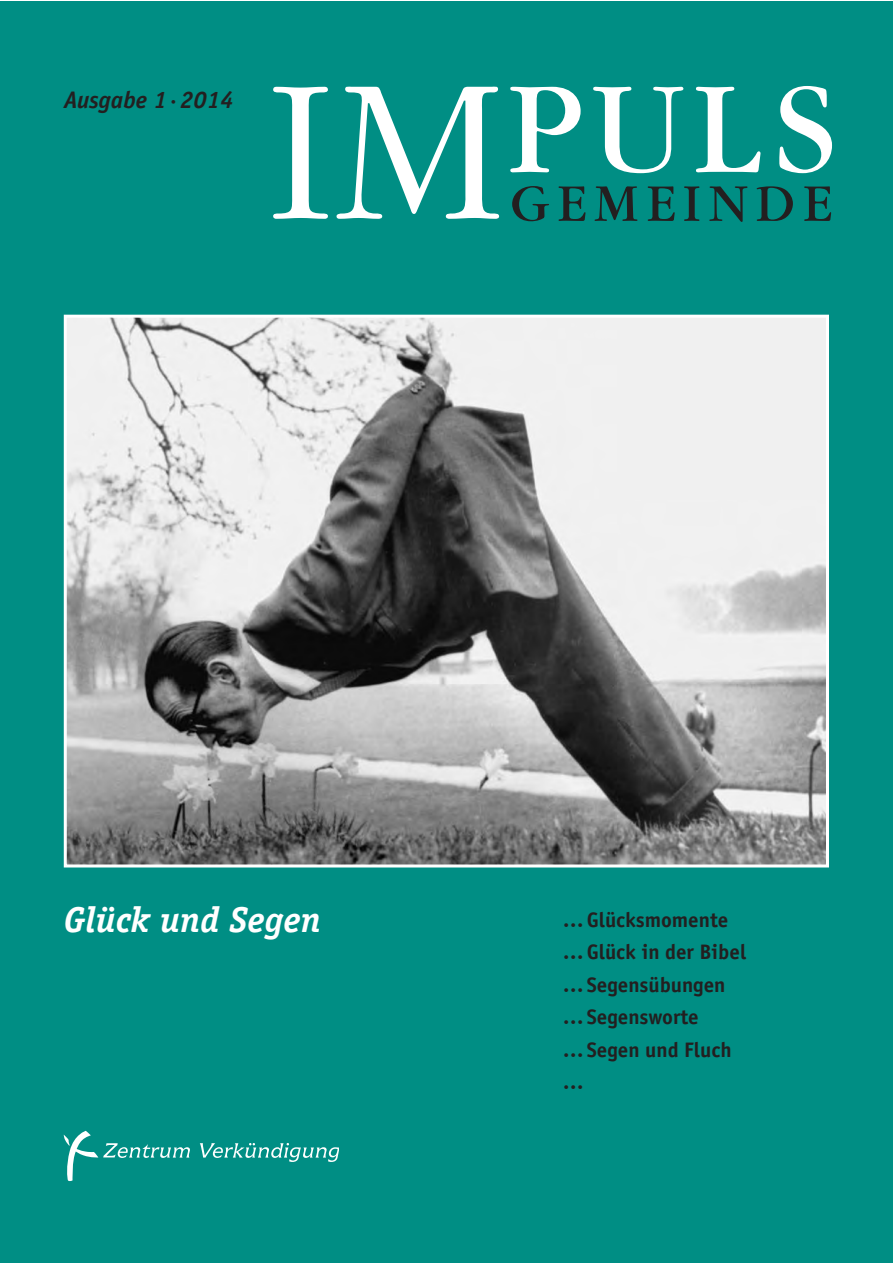
<style>
.page{position:relative;width:893px;height:1263px;background:#fff}
.page>*{position:absolute;margin:0;border:0;box-sizing:border-box;transform-origin:0 0}
.t1{font:italic 700 36px "Officina Serif";color:#fff}
.t2{font:italic 700 24px "Officina Sans";color:#231f20}
.t3{font:700 21px/32.5px "Officina Sans";color:#231f20}
</style>
<div class="page">
<div style="left:0;top:1px;width:892px;height:1262px;background:#008e84"></div>
<svg style="left:200px;top:1143px;width:139px;height:19px"></svg>
<svg style="left:64px;top:1131px;width:126px;height:50px"></svg>
<img style="left:68px;top:319px;width:757px;height:544px">
<div style="left:64px;top:315px;width:765px;height:552px;border:3px solid #fff"></div>
<svg style="left:273px;top:87px;width:55px;height:132px"></svg>
<svg style="left:337px;top:86px;width:162px;height:133px"></svg>
<svg style="left:510px;top:87px;width:71px;height:85px"></svg>
<svg style="left:593px;top:87px;width:90px;height:86px"></svg>
<svg style="left:696px;top:87px;width:64px;height:85px"></svg>
<svg style="left:779px;top:86px;width:53px;height:87px"></svg>
<svg style="left:512px;top:186px;width:37px;height:35px"></svg>
<svg style="left:559px;top:186px;width:26px;height:35px"></svg>
<svg style="left:595px;top:186px;width:42px;height:35px"></svg>
<svg style="left:648px;top:186px;width:27px;height:35px"></svg>
<svg style="left:684px;top:186px;width:15px;height:35px"></svg>
<svg style="left:709px;top:186px;width:38px;height:36px"></svg>
<svg style="left:757px;top:186px;width:36px;height:35px"></svg>
<svg style="left:804px;top:186px;width:27px;height:35px"></svg>
<p class="t2" style="left:64px;top:85px;width:171px">Ausgabe 1·2014</p>
<h1 class="t1" style="left:64px;top:899px;width:259px">Glück und Segen</h1>
<p class="t3" style="left:563px;top:903px;width:185px">… Glücksmomente … Glück in der Bibel … Segensübungen … Segensworte<br>… Segen und Fluch …</p>
</div>
